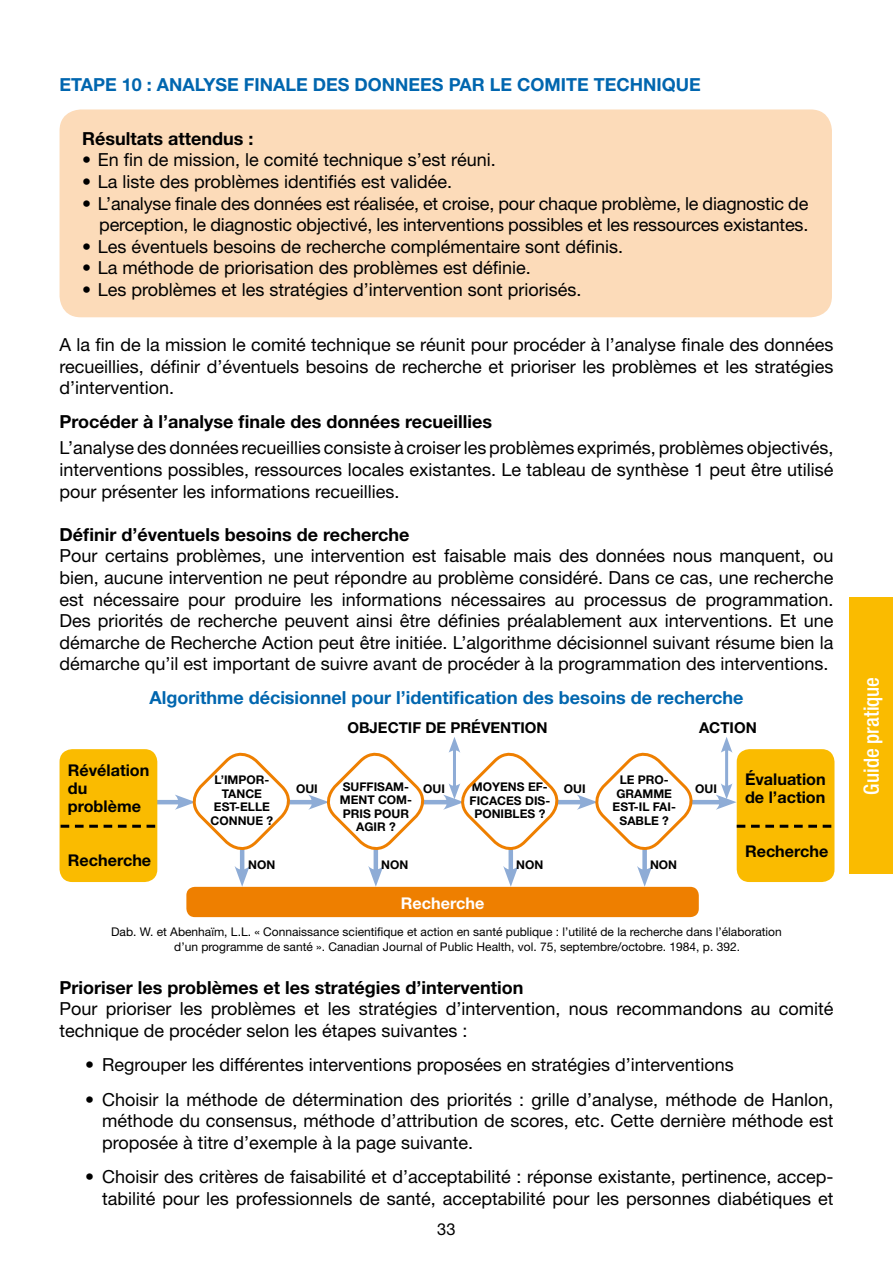
<style>
.page{position:relative;width:893px;height:1263px;background:#fff}
.page>*{position:absolute;margin:0;border:0;box-sizing:border-box;transform-origin:0 0}
.t1{font:500 condensed 21px "Helvetica Neue";color:#fff}
.t2{font:18px/21.6px "Helvetica Neue";color:#000;text-align:justify}
.t3{font:700 18px "Helvetica Neue";color:#000}
.t4{font:700 18px "Helvetica Neue";color:#0066af}
.t5{font:16.5px "Helvetica Neue";color:#000}
.t6{font:700 16.2px/18px "Helvetica Neue";color:#000}
.t7{font:700 16.2px "Helvetica Neue";color:#fff}
.t8{font:700 15px "Helvetica Neue";color:#000}
.t9{font:12px/14.4px "Helvetica Neue";color:#000}
.t10{font:700 12px/13.5px "Helvetica Neue";color:#000}
</style>
<div class="page">
<div style="left:60px;top:109px;width:772px;height:208px;background:#fcdbb9;border-radius:21px"></div>
<hr style="left:691px;top:800px;width:33px;height:4px;background:#8eacd6">
<hr style="left:556px;top:800px;width:29px;height:4px;background:#8eacd6">
<hr style="left:422px;top:800px;width:29px;height:4px;background:#8eacd6">
<hr style="left:289px;top:800px;width:27px;height:4px;background:#8eacd6">
<hr style="left:155px;top:800px;width:28px;height:4px;background:#8eacd6">
<hr style="left:240px;top:848px;width:4px;height:26px;background:#8eacd6">
<svg style="left:235px;top:866px;width:15px;height:21px"></svg>
<hr style="left:374px;top:848px;width:4px;height:26px;background:#8eacd6">
<svg style="left:368px;top:866px;width:15px;height:21px"></svg>
<hr style="left:509px;top:848px;width:4px;height:26px;background:#8eacd6">
<svg style="left:503px;top:866px;width:15px;height:21px"></svg>
<div style="left:642px;top:848px;width:5px;height:26px;background:#8eacd6"></div>
<svg style="left:637px;top:866px;width:15px;height:21px"></svg>
<hr style="left:725px;top:747px;width:3px;height:42px;background:#8eacd6">
<svg style="left:721px;top:737px;width:11px;height:16px"></svg>
<svg style="left:716px;top:783px;width:21px;height:27px"></svg>
<div style="left:60px;top:749px;width:97px;height:133px;background:#fabb00;border-radius:13px"></div>
<div style="left:737px;top:749px;width:97px;height:133px;background:#fabb00;border-radius:13px"></div>
<div style="left:186px;top:887px;width:513px;height:30px;background:#ee7f00;border-radius:9px"></div>
<svg style="left:61px;top:825px;width:94px;height:3px"></svg>
<svg style="left:737px;top:825px;width:94px;height:3px"></svg>
<svg style="left:175px;top:752px;width:122px;height:105px"></svg>
<svg style="left:308px;top:752px;width:123px;height:105px"></svg>
<svg style="left:443px;top:737px;width:122px;height:120px"></svg>
<svg style="left:577px;top:752px;width:122px;height:105px"></svg>
<div style="left:850px;top:597px;width:43px;height:277px;background:#fabb00"></div>
<p class="t4" style="left:60px;top:73px;width:112px">ETAPE 10 : ANA</p>
<p class="t4" style="left:195px;top:73px;width:187px">LYSE FINALE DES DONN</p>
<p class="t4" style="left:409px;top:73px;width:293px">EES PAR LE COM ITE TECHNIQUE</p>
<p class="t3" style="left:82px;top:127px;width:173px">Résultats attendus :</p>
<p class="t2" style="left:82px;top:149px;width:415px">• En fin de mission, le comité technique s’est réuni.</p>
<p class="t2" style="left:82px;top:171px;width:371px">• La liste des problèmes identifiés est validée.</p>
<p class="t2" style="left:82px;top:192px;width:728px;text-align:right">• L’analyse finale des données est réalisée, et croise, pour chaque problème, le diagnostic de perception, le diagnostic objectivé, les interventions possibles et les ressources existantes.</p>
<p class="t2" style="left:82px;top:235px;width:542px">• Les éventuels besoins de recherche complémentaire sont définis.</p>
<p class="t2" style="left:82px;top:257px;width:450px">• La méthode de priorisation des problèmes est définie.</p>
<p class="t2" style="left:82px;top:279px;width:501px">• Les problèmes et les stratégies d’intervention sont priorisés.</p>
<p class="t2" style="left:60px;top:333px;width:775px">A la fin de la mission le comité technique se réunit pour procéder à l’analyse finale des données recueillies, définir d’éventuels besoins de recherche et prioriser les problèmes et les stratégies d’intervention.</p>
<p class="t3" style="left:60px;top:411px;width:434px">Procéder à l’analyse finale des données recueillies</p>
<p class="t2" style="left:60px;top:437px;width:775px">L’analyse des données recueillies consiste à croiser les problèmes exprimés, problèmes objectivés, interventions possibles, ressources locales existantes. Le tableau de synthèse 1 peut être utilisé pour présenter les informations recueillies.</p>
<p class="t3" style="left:60px;top:523px;width:352px">Définir d’éventuels besoins de recherche</p>
<p class="t2" style="left:60px;top:545px;width:775px">Pour certains problèmes, une intervention est faisable mais des données nous manquent, ou bien, aucune intervention ne peut répondre au problème considéré. Dans ce cas, une recherche est nécessaire pour produire les informations nécessaires au processus de programmation.<br>Des priorités de recherche peuvent ainsi être définies préalablement aux interventions. Et une démarche de Recherche Action peut être initiée. L’algorithme décisionnel suivant résume bien la démarche qu’il est important de suivre avant de procéder à la programmation des interventions.</p>
<p class="t4" style="left:149px;top:686px;width:596px">Algorithme décisionnel pour l’identification des besoins de recherche</p>
<p class="t6" style="left:68px;top:761px;width:83px">Révélation du problème</p>
<p class="t6" style="left:68px;top:851px;width:85px">Recherche</p>
<p class="t10" style="left:222px;top:773px;width:49px;text-indent:-7px">L’IMPOR-<br>TAN</p>
<p class="t10" style="left:211px;top:787px;width:61px;text-indent:35px">CE<br>EST-ELLE<br>CONN</p>
<p class="t10" style="left:247px;top:814px;width:28px">UE ?</p>
<p class="t8" style="left:347px;top:718px;width:202px">Objectif de prévention</p>
<p class="t8" style="left:699px;top:718px;width:59px">action</p>
<p class="t10" style="left:616px;top:773px;width:54px">LE PRO-<br>GRAMM</p>
<p class="t10" style="left:340px;top:779px;width:74px;text-align:center">SUFFISAM -<br>MENT COM-<br>PRIS POUR<br>AGIR?</p>
<p class="t10" style="left:472px;top:780px;width:11px">MOY</p>
<p class="t10" style="left:500px;top:780px;width:49px">ENS EF-</p>
<p class="t10" style="left:470px;top:793px;width:82px">FICACES DIS-</p>
<p class="t10" style="left:474px;top:807px;width:72px">PON IBLES ?</p>
<p class="t10" style="left:296px;top:782px;width:23px">OUI</p>
<p class="t10" style="left:423px;top:782px;width:23px">OUI</p>
<p class="t10" style="left:564px;top:782px;width:23px">OUI</p>
<p class="t10" style="left:695px;top:782px;width:23px">OUI</p>
<p class="t10" style="left:664px;top:787px;width:9px">E</p>
<p class="t10" style="left:613px;top:800px;width:65px">EST-IL FAI-</p>
<p class="t10" style="left:620px;top:814px;width:51px">SABLE ?</p>
<p class="t6" style="left:745px;top:770px;width:82px">Évaluation de l’action</p>
<p class="t6" style="left:745px;top:842px;width:85px">Recherche</p>
<p class="t10" style="left:248px;top:857px;width:10px">NON</p>
<p class="t10" style="left:381px;top:857px;width:10px">NON</p>
<p class="t10" style="left:516px;top:857px;width:10px">NON</p>
<p class="t10" style="left:650px;top:857px;width:10px">NON</p>
<p class="t7" style="left:401px;top:893px;width:85px">Recherche</p>
<p class="t9" style="left:174px;top:924px;width:609px;text-indent:-63px">Dab. W. et Abenhaïm, L.L. « Connaissance scientifique et action en santé publique : l’utilité de la recherche dans l’élaboration d’un programme de santé ». Canadian Journal of Public Health, vol. 75, septembre/octobre. 1984, p. 392.</p>
<p class="t3" style="left:60px;top:976px;width:465px">Prioriser les problèmes et les stratégies d’intervention</p>
<p class="t2" style="left:60px;top:998px;width:775px">Pour prioriser les problèmes et les stratégies d’intervention, nous recommandons au comité technique de procéder selon les étapes suivantes :</p>
<p class="t2" style="left:85px;top:1054px;width:650px">• Regrouper les différentes interventions proposées en stratégies d’interventions</p>
<p class="t2" style="left:102px;top:1088px;width:733px;text-indent:-17px">• Choisir la méthode de détermination des priorités : grille d’analyse, méthode de Hanlon, méthode du consensus, méthode d’attribution de scores, etc. Cette dernière méthode est proposée à titre d’exemple à la page suivante.</p>
<p class="t2" style="left:85px;top:1165px;width:750px;text-align:right">• Choisir des critères de faisabilité et d’acceptabilité : réponse existante, pertinence, accep&shy;tabilité pour les professionnels de santé, acceptabilité pour les personnes diabétiques et</p>
<p class="t5" style="left:437px;top:1220px;width:20px">33</p>
<p class="t1" style="left:859px;top:794px;width:119px;rotate:-90deg">Guide pratique</p>
</div>
